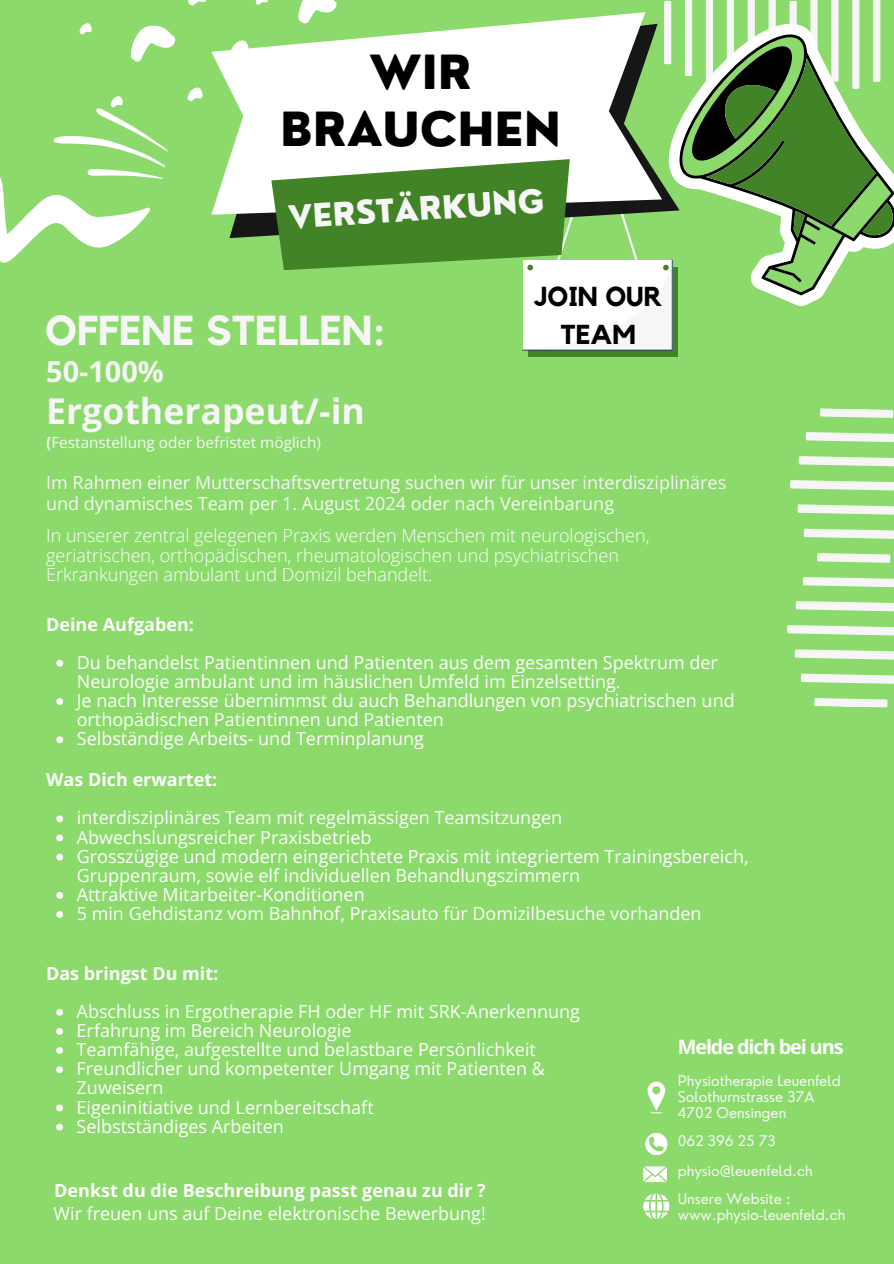
<style>
.page{position:relative;width:894px;height:1264px;background:#fff}
.page>*{position:absolute;margin:0;border:0;box-sizing:border-box;transform-origin:0 0}
.t1{font:800 45.9px/56.7px "Nourd";color:#000;text-align:center}
.t2{font:700 41.7px "Kollektif";color:#f6f6f6}
.t3{font:700 35.55px "Open Sans";color:#f6f6f6}
.t4{font:800 31.35px "Nourd";color:#f6f6f6}
.t5{font:700 28.8px "Open Sans";color:#f6f6f6}
.t6{font:700 27.3px/38.1px "Kollektif";color:#000;text-align:center}
.t7{font:700 19.8px "Open Sans";letter-spacing:-.055em;color:#fff}
.t8{font:18px/19.2px "Open Sans";color:#fff}
.t9{font:300 18px/19.2px "Open Sans";color:#fff}
.t10{font:18px/21.3px "Open Sans";color:#f6f6f6}
.t11{font:700 18px "Open Sans";color:#fff}
.t12{font:15.3px "Open Sans";color:#f6f6f6}
.t13{font:14.4px "Nourd";color:#f6f6f6}
.s1{font-weight:700}
</style>
<div class="page">
<div style="left:0;top:0;width:893px;height:1263px;background:#8bda6b"></div>
<div style="left:528px;top:267px;width:149px;height:90px;background:linear-gradient(to right,#438327,#438327)"></div>
<svg style="left:56px;top:660px;width:7px;height:6px"></svg>
<svg style="left:56px;top:698px;width:7px;height:7px"></svg>
<svg style="left:56px;top:736px;width:7px;height:7px"></svg>
<svg style="left:787px;top:408px;width:106px;height:300px"></svg>
<svg style="left:0;top:0;width:893px;height:350px"></svg>
<svg style="left:647px;top:1081px;width:18px;height:32px"></svg>
<svg style="left:645px;top:1133px;width:22px;height:22px"></svg>
<svg style="left:643px;top:1166px;width:23px;height:16px"></svg>
<svg style="left:643px;top:1193px;width:26px;height:26px"></svg>
<svg style="left:56px;top:815px;width:7px;height:7px"></svg>
<svg style="left:56px;top:834px;width:7px;height:7px"></svg>
<svg style="left:56px;top:853px;width:7px;height:7px"></svg>
<svg style="left:56px;top:892px;width:7px;height:6px"></svg>
<svg style="left:56px;top:911px;width:7px;height:6px"></svg>
<svg style="left:56px;top:1008px;width:7px;height:7px"></svg>
<svg style="left:56px;top:1028px;width:7px;height:6px"></svg>
<svg style="left:56px;top:1047px;width:7px;height:6px"></svg>
<svg style="left:56px;top:1066px;width:7px;height:7px"></svg>
<svg style="left:56px;top:1104px;width:7px;height:7px"></svg>
<svg style="left:56px;top:1123px;width:7px;height:7px"></svg>
<h2 class="t1" style="left:280px;top:43px;width:282px">WIR<br>BRAUCHEN</h2>
<p class="t4" style="left:287px;top:198px;width:258px;rotate:-4deg">VERSTÄRKUNG</p>
<p class="t6" style="left:533px;top:279px;width:130px">JOIN OUR<br>TEAM</p>
<p class="t2" style="left:45px;top:311px;width:342px">OFFENE STELLEN:</p>
<p class="t5" style="left:46px;top:351px;width:119px">50-100%</p>
<h3 class="t3" style="left:46px;top:386px;width:320px">Ergotherapeut/-in</h3>
<h1 class="t12" style="left:46px;top:431px;width:276px"><span class="s1">(</span>Festanstellung oder befristet möglich)</h1>
<p class="t10" style="left:46px;top:471px;width:681px">Im Rahmen einer Mutterschaftsvertretung suchen wir für unser interdisziplinäres und dynamisches Team per 1. August 2024 oder nach Vereinbarung</p>
<p class="t9" style="left:46px;top:526px;width:604px">In unserer zentral gelegenen Praxis werden Menschen mit neurologischen, geriatrischen, orthopädischen, rheumatologischen und psychiatrischen<br>Erkrankungen ambulant und Domizil behandelt.</p>
<p class="t11" style="left:46px;top:611px;width:149px">Deine Aufgaben:</p>
<p class="t8" style="left:77px;top:652px;width:642px">Du behandelst Patientinnen und Patienten aus dem gesamten Spektrum der<br>Neurologie ambulant und im häuslichen Umfeld im Einzelsetting.</p>
<p class="t8" style="left:77px;top:690px;width:659px">Je nach Interesse übernimmst du auch Behandlungen von psychiatrischen und orthopädischen Patientinnen und Patienten</p>
<h1 class="t8" style="left:77px;top:728px;width:348px">Selbständige Arbeits- und Terminplanung</h1>
<p class="t11" style="left:46px;top:767px;width:173px">Was Dich erwartet:</p>
<h5 class="t8" style="left:77px;top:807px;width:487px">interdisziplinäres Team mit regelmässigen Teamsitzungen</h5>
<h4 class="t8" style="left:77px;top:827px;width:296px">Abwechslungsreicher Praxisbetrieb</h4>
<p class="t8" style="left:77px;top:846px;width:673px">Grosszügige und modern eingerichtete Praxis mit integriertem Trainingsbereich,<br>Gruppenraum, sowie elf individuellen Behandlungszimmern</p>
<p class="t8" style="left:77px;top:884px;width:289px">Attraktive Mitarbeiter-Konditionen</p>
<p class="t8" style="left:77px;top:903px;width:626px">5 min Gehdistanz vom Bahnhof, Praxisauto für Domizilbesuche vorhanden</p>
<h4 class="t11" style="left:46px;top:960px;width:174px">Das bringst Du mit:</h4>
<p class="t8" style="left:77px;top:1001px;width:504px">Abschluss in Ergotherapie FH oder HF mit SRK-Anerkennung</p>
<p class="t8" style="left:77px;top:1020px;width:276px">Erfahrung im Bereich Neurologie</p>
<p class="t8" style="left:77px;top:1039px;width:460px">Teamfähige, aufgestellte und belastbare Persönlichkeit</p>
<p class="t8" style="left:77px;top:1058px;width:469px">Freundlicher und kompetenter Umgang mit Patienten &amp;<br>Zuweisern</p>
<p class="t8" style="left:77px;top:1096px;width:298px">Eigeninitiative und Lernbereitschaft</p>
<h4 class="t8" style="left:77px;top:1116px;width:208px">Selbstständiges Arbeiten</h4>
<p class="t11" style="left:54px;top:1177px;width:433px">Denkst du die Beschreibung passt genau zu dir ?</p>
<p class="t8" style="left:53px;top:1203px;width:433px">Wir freuen uns auf Deine elektronische Bewerbung!</p>
<p class="t7" style="left:677px;top:1032px;width:167px">Melde dich bei uns</p>
<p class="t13" style="left:677px;top:1071px;width:164px">Physiotherapie Leuenfeld</p>
<p class="t13" style="left:677px;top:1087px;width:138px">Solothurnstrasse 37A</p>
<p class="t13" style="left:677px;top:1103px;width:110px">4702 Oensingen</p>
<h5 class="t13" style="left:677px;top:1131px;width:99px">062 396 25 73</h5>
<h4 class="t13" style="left:677px;top:1161px;width:136px">physio@leuenfeld.ch</h4>
<p class="t13" style="left:677px;top:1189px;width:114px">Unsere Website :</p>
<p class="t13" style="left:677px;top:1205px;width:169px">www.physio-leuenfeld.ch</p>
</div>
